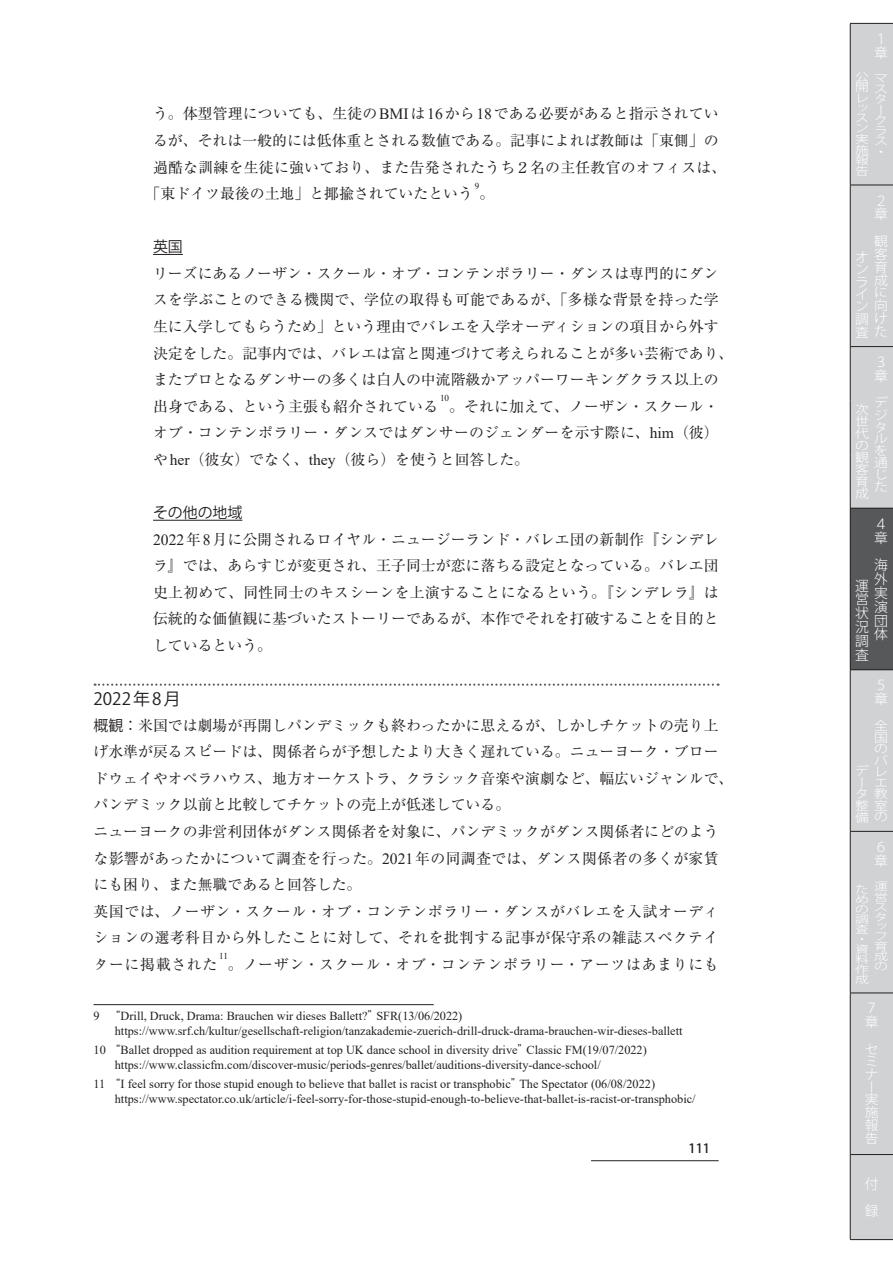
<style>
.page{position:relative;width:893px;height:1263px;background:#fff}
.page>*{position:absolute;margin:0;border:0;box-sizing:border-box;transform-origin:0 0}
.t1{font:16.95px "Koz Go Pro";letter-spacing:.065em;color:#231f20}
.t2{font:14.85px/26.5px "Ryumin Pro";color:#231f20}
.t3{font:14.85px "Ryumin Pro";letter-spacing:.045em;color:#231f20}
.t4{font:14.85px "Koz Go Pro";color:#231f20}
.t5{font:300 13.8px/13.8px "Koz Go Pro";color:#fff}
.t6{font:300 13.2px/12.9px "Koz Go Pro";color:#fff;text-align:right;scale:1.05 1}
.t7{font:500 12.75px "Koz Go Pro";color:#231f20}
.t8{font:300 12.45px/12px "Koz Go Pro";color:#fff;text-align:justify;scale:1.11 1}
.t9{font:12.3px/14.9px "Times New Roman";color:#231f20}
.t10{font:300 12px/11.4px "Koz Go Pro";color:#fff;text-align:right;scale:1.15 1}
.t11{font:300 11.1px/10.5px "Koz Go Pro";color:#fff;text-align:justify;scale:1.25 1}
.t12{font:300 10.5px/10.1px "Koz Go Pro";color:#fff;scale:1.32 1}
.t13{font:9.15px "Times New Roman";color:#231f20}
.s1{font-family:"Times New Roman";font-size:15.6px}
.s2{font-family:"Koz Go Pro"}
.s3{font-family:"Ryumin Pro";font-size:11.7px}
</style>
<div class="page">
<hr style="left:591px;top:1160px;width:128px;height:1px;background:#231f20">
<hr style="left:153px;top:254px;width:30px;height:1px;background:#231f20">
<hr style="left:153px;top:520px;width:89px;height:1px;background:#231f20">
<svg style="left:95px;top:684px;width:624px;height:2px"></svg>
<hr style="left:94px;top:1004px;width:340px;height:1px;background:#231f20">
<div style="left:851px;top:24px;width:42px;height:1215px;background:#d1d2d4"></div>
<div style="left:850px;top:508px;width:43px;height:162px;background:#57585a"></div>
<hr style="left:850px;top:508px;width:43px;height:1px;background:#231f20">
<hr style="left:850px;top:669px;width:43px;height:1px;background:#231f20">
<hr style="left:850px;top:831px;width:43px;height:1px;background:#231f20">
<hr style="left:850px;top:993px;width:43px;height:1px;background:#231f20">
<hr style="left:850px;top:1154px;width:43px;height:1px;background:#231f20">
<hr style="left:850px;top:185px;width:43px;height:1px;background:#231f20">
<hr style="left:850px;top:346px;width:43px;height:1px;background:#231f20">
<hr style="left:850px;top:24px;width:1px;height:161px;background:#231f20">
<hr style="left:850px;top:185px;width:1px;height:161px;background:#231f20">
<hr style="left:850px;top:508px;width:1px;height:161px;background:#231f20">
<hr style="left:850px;top:670px;width:1px;height:161px;background:#231f20">
<hr style="left:850px;top:831px;width:1px;height:162px;background:#231f20">
<hr style="left:850px;top:993px;width:1px;height:161px;background:#231f20">
<hr style="left:850px;top:1155px;width:1px;height:84px;background:#231f20">
<hr style="left:850px;top:23px;width:43px;height:1px;background:#231f20">
<hr style="left:850px;top:1239px;width:43px;height:1px;background:#231f20">
<hr style="left:850px;top:347px;width:1px;height:53px;background:#231f20">
<hr style="left:850px;top:400px;width:1px;height:54px;background:#231f20">
<hr style="left:850px;top:454px;width:1px;height:54px;background:#231f20">
<p class="t2" style="left:153px;top:100px;width:567px">う。体型管理についても、生徒の<span class="s1">BMI</span>は<span class="s1">16</span>から<span class="s1">18</span>である必要があると指示されてい</p>
<p class="t2" style="left:153px;top:126px;width:567px">るが、それは一般的には低体重とされる数値である。記事によれば教師は「東側」の</p>
<p class="t2" style="left:153px;top:153px;width:575px">過酷な訓練を生徒に強いており、また告発されたうち２名の主任教官のオフィスは、</p>
<p class="t2" style="left:146px;top:179px;width:350px">「東ドイツ最後の土地」と揶揄されていたという。</p>
<p class="t13" style="left:475px;top:179px;width:6px">9</p>
<p class="t4" style="left:153px;top:237px;width:31px">英国</p>
<p class="t2" style="left:153px;top:259px;width:582px">リーズにあるノーザン・スクール・オブ・コンテンポラリー・ダンスは専門的にダンスを学ぶことのできる機関で、学位の取得も可能であるが、「多様な背景を持った学生に入学してもらうため」という理由でバレエを入学オーディションの項目から外す決定をした。記事内では、バレエは富と関連づけて考えられることが多い芸術であり、またプロとなるダンサーの多くは白人の中流階級かアッパーワーキングクラス以上の出身である、という主張も紹介されている</p>
<p class="t13" style="left:440px;top:392px;width:11px">10</p>
<p class="t2" style="left:153px;top:392px;width:567px;text-align:justify;text-indent:296px">。それに加えて、ノーザン・スクール・オブ・コンテンポラリー・ダンスではダンサーのジェンダーを示す際に、<span class="s1">him</span>（彼）や<span class="s1">her</span>（彼女）でなく、<span class="s1">they</span>（彼ら）を使うと回答した。</p>
<p class="t4" style="left:153px;top:503px;width:91px">その他の地域</p>
<p class="t2" style="left:153px;top:525px;width:567px;text-align:justify"><span class="s1">2022</span>年<span class="s1">8</span>月に公開されるロイヤル・ニュージーランド・バレエ団の新制作『シンデレラ』では、あらすじが変更され、王子同士が恋に落ちる設定となっている。バレエ団史上初めて、同性同士のキスシーンを上演することになるという。『シンデレラ』は伝統的な価値観に基づいたストーリーであるが、本作でそれを打破することを目的としているという。</p>
<p class="t1" style="left:94px;top:688px;width:89px">2022年8月</p>
<p class="t2" style="left:94px;top:711px;width:641px"><span class="s2">概観：</span>米国では劇場が再開しパンデミックも終わったかに思えるが、しかしチケットの売り上げ水準が戻るスピードは、関係者らが予想したより大きく遅れている。ニューヨーク・ブロードウェイやオペラハウス、地方オーケストラ、クラシック音楽や演劇など、幅広いジャンルで、パンデミック以前と比較してチケットの売上が低迷している。<br>ニューヨークの非営利団体がダンス関係者を対象に、パンデミックがダンス関係者にどのような影響があったかについて調査を行った。<span class="s1">2021</span>年の同調査では、ダンス関係者の多くが家賃にも困り、また無職であると回答した。<br>英国では、ノーザン・スクール・オブ・コンテンポラリー・ダンスがバレエを入試オーディションの選考科目から外したことに対して、それを批判する記事が保守系の雑誌スペクテイターに掲載された</p>
<p class="t13" style="left:219px;top:950px;width:10px">11</p>
<p class="t3" style="left:228px;top:953px;width:492px">。ノーザン・スクール・オブ・コンテンポラリー・アーツはあまりにも</p>
<p class="t9" style="left:115px;top:1008px;width:569px;text-indent:-21px">9 <span class="s3">“</span>Drill, Druck, Drama: Brauchen wir dieses Ballett?<span class="s3">”</span>SFR(13/06/2022) https://www.srf.ch/kultur/gesellschaft-religion/tanzakademie-zuerich-drill-druck-drama-brauchen-wir-dieses-ballett</p>
<p class="t9" style="left:115px;top:1042px;width:534px;text-indent:-21px">10 <span class="s3">“</span>Ballet dropped as audition requirement at top UK dance school in diversity drive<span class="s3">”</span>Classic FM(19/07/2022) https://www.classicfm.com/discover-music/periods-genres/ballet/auditions-diversity-dance-school/</p>
<p class="t9" style="left:115px;top:1076px;width:582px;text-indent:-21px">11 <span class="s3">“</span>I feel sorry for those stupid enough to believe that ballet is racist or transphobic<span class="s3">”</span>The Spectator (06/08/2022) https://www.spectator.co.uk/article/i-feel-sorry-for-those-stupid-enough-to-believe-that-ballet-is-racist-or-transphobic/</p>
<p class="t7" style="left:689px;top:1140px;width:23px">111</p>
<p class="t5" style="left:874px;top:32px;width:15px">１章</p>
<p class="t11" style="left:855px;top:71px;width:12px">公開レッスン実施報告</p>
<p class="t11" style="left:874px;top:73px;width:12px;text-align:left">マスタークラス・</p>
<p class="t5" style="left:874px;top:194px;width:15px">２章</p>
<p class="t6" style="left:855px;top:235px;width:33px">観<br>客<br>育<br>成<br>に<br>向<br>け<br>査た</p>
<p class="t6" style="left:855px;top:251px;width:14px;line-height:12.5px;text-align:justify">オンライン調</p>
<p class="t5" style="left:874px;top:355px;width:15px">３章</p>
<p class="t8" style="left:855px;top:403px;width:14px">次世代の観客育成</p>
<p class="t8" style="left:874px;top:397px;width:14px;text-align:left">デジタルを通じた</p>
<p class="t5" style="left:874px;top:517px;width:15px">４章</p>
<p class="t5" style="left:874px;top:558px;width:15px;text-align:justify">海外実演団体</p>
<p class="t5" style="left:855px;top:579px;width:15px;text-align:justify">運営状況調査</p>
<p class="t5" style="left:874px;top:678px;width:15px">５章</p>
<p class="t10" style="left:855px;top:720px;width:30px">全<br>国<br>の<br>バ<br>デレエ<br>教<br>室<br>の</p>
<p class="t10" style="left:855px;top:777px;width:13px;text-align:left">ータ整備</p>
<p class="t5" style="left:874px;top:840px;width:15px">６章</p>
<p class="t12" style="left:855px;top:884px;width:12px">ための調査・資料作成</p>
<p class="t12" style="left:874px;top:882px;width:12px">運営スタッフ育成の</p>
<p class="t5" style="left:865px;top:1001px;width:15px">７章</p>
<p class="t6" style="left:865px;top:1043px;width:14px;text-align:left">セミナー実施報告</p>
<p class="t5" style="left:865px;top:1170px;width:15px;line-height:27.6px">付録</p>
</div>
